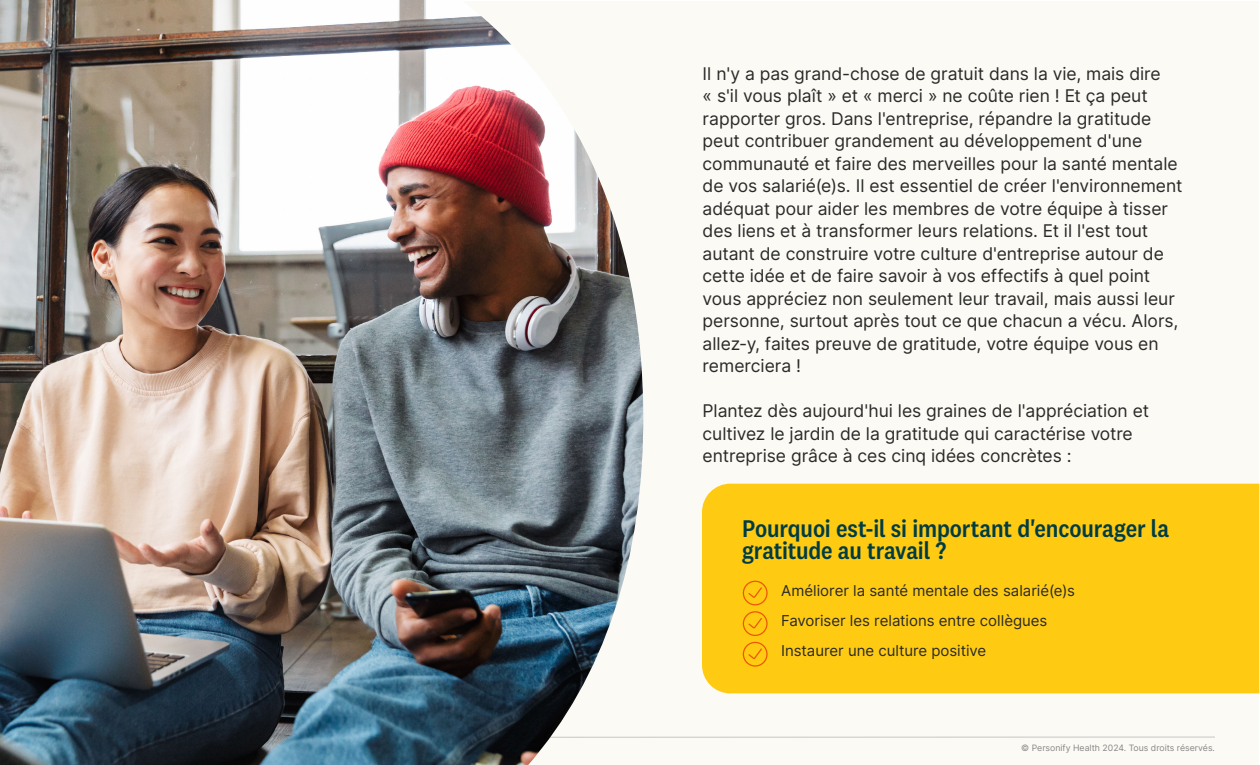
<style>
.page{position:relative;width:1260px;height:765px;background:#fff}
.page>*{position:absolute;margin:0;border:0;box-sizing:border-box;transform-origin:0 0}
.t1{font:500 25px/22.5px "National 2 Narrow";letter-spacing:-.005em;color:#003c44}
.t2{font:17.5px/22.5px "Inter";color:#2a2a2a}
.t3{font:15px/30px "Inter";color:#2a2a2a}
.t4{font:8.75px "Inter";color:#878787}
</style>
<div class="page">
<div style="left:1px;top:1px;width:1258px;height:763px;background:#fcfaf4"></div>
<hr style="left:45px;top:737px;width:1170px;height:1px;background:#c6c6c6">
<img style="left:0;top:0;width:644px;height:765px">
<div style="left:702px;top:484px;width:557px;height:209px;background:#ffcb12"></div>
<svg style="left:742px;top:580px;width:26px;height:87px"></svg>
<p class="t2" style="left:703px;top:62px;width:481px">Il n'y a pas grand-chose de gratuit dans la vie, mais dire<br>« s'il vous plaît » et « merci » ne coûte rien ! Et ça peut rapporter gros. Dans l'entreprise, répandre la gratitude peut contribuer grandement au développement d'une communauté et faire des merveilles pour la santé mentale de vos salarié(e)s. Il est essentiel de créer l'environnement adéquat pour aider les membres de votre équipe à tisser des liens et à transformer leurs relations. Et il l'est tout autant de construire votre culture d'entreprise autour de cette idée et de faire savoir à vos effectifs à quel point vous appréciez non seulement leur travail, mais aussi leur personne, surtout après tout ce que chacun a vécu. Alors, allez-y, faites preuve de gratitude, votre équipe vous en remerciera !</p>
<p class="t2" style="left:703px;top:399px;width:448px">Plantez dès aujourd'hui les graines de l'appréciation et cultivez le jardin de la gratitude qui caractérise votre entreprise grâce à ces cinq idées concrètes :</p>
<h1 class="t1" style="left:742px;top:517px;width:429px">Pourquoi est-il si important d'encourager la gratitude au travail ?</h1>
<p class="t3" style="left:781px;top:575px;width:295px">Améliorer la santé mentale des salarié(e)s<br>Favoriser les relations entre collègues<br>Instaurer une culture positive</p>
<p class="t4" style="left:1021px;top:741px;width:195px">© Personify Health 2024. Tous droits réservés.</p>
</div>
